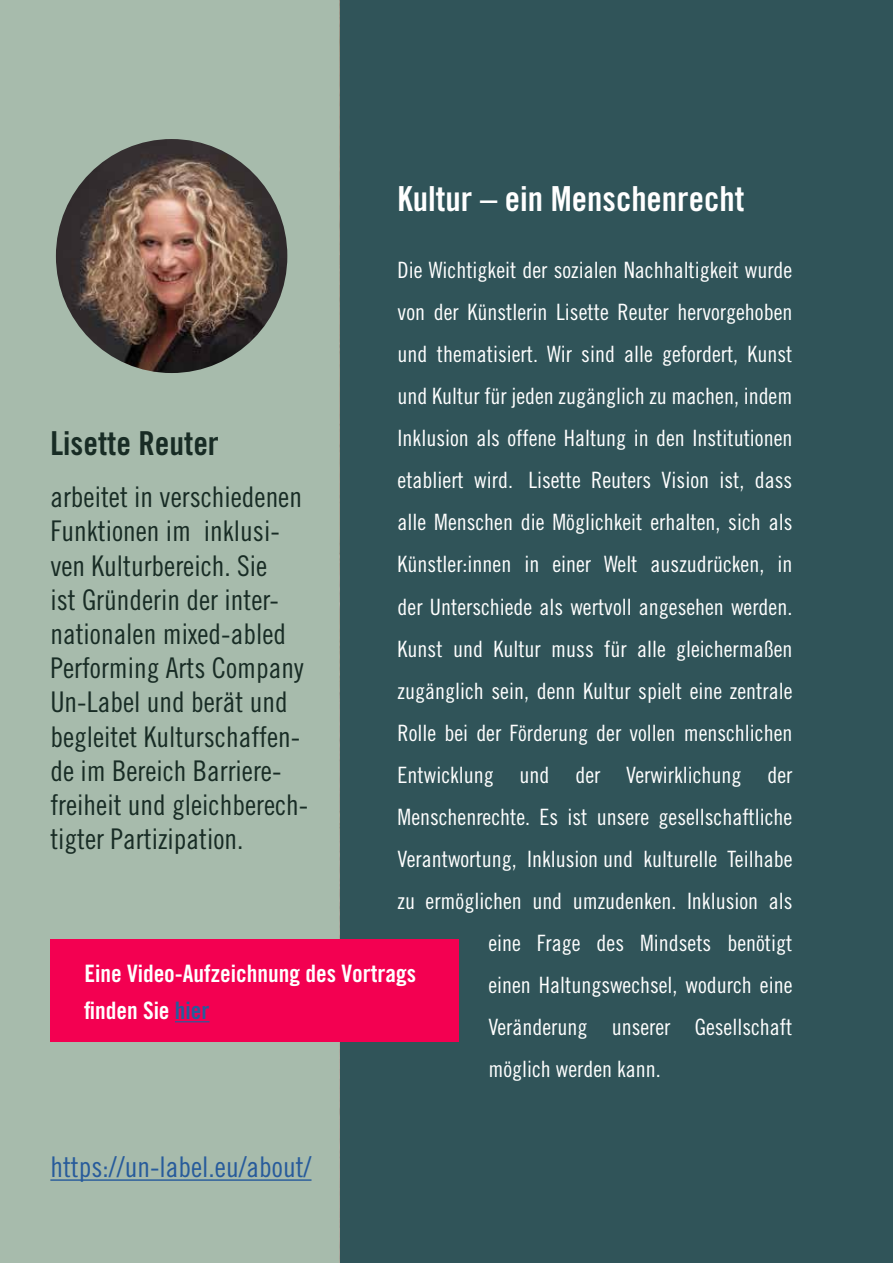
<style>
.page{position:relative;width:893px;height:1263px;background:#fff}
.page>*{position:absolute;margin:0;border:0;box-sizing:border-box;transform-origin:0 0}
.t1{font:34.5px "Trade Gothic LT Std Bd Cn 20";color:#fff}
.t2{font:33px "Trade Gothic LT Std Bd Cn 20";color:#182c25}
.t3{font:28.5px/34.2px "Trade Gothic LT Std Cn 18";color:#182c25}
.t4{font:28.5px "Trade Gothic LT Std Cn 18";color:#275b9b}
.t5{font:24px/37.5px "Trade Gothic LT Std Bd Cn 20";color:#fff}
.t6{font:22.5px "Trade Gothic LT Std Cn 18";color:#fff}
.s1{color:#275b9b}
</style>
<div class="page">
<div style="left:341px;top:0;width:552px;height:1263px;background:#305459"></div>
<div style="left:0;top:0;width:340px;height:1263px;background:#a7bbac"></div>
<img style="left:56px;top:139px;width:231px;height:234px">
<div style="left:50px;top:939px;width:409px;height:102px;background:#f30051"></div>
<hr style="left:175px;top:1021px;width:35px;height:1px;background:#275b9b">
<hr style="left:50px;top:1179px;width:262px;height:2px;background:#275b9b">
<h1 class="t1" style="left:398px;top:177px;width:348px">Kultur – ein Menschenrecht</h1>
<p class="t6" style="left:398px;top:257px;width:396px">Die Wichtigkeit der sozialen Nachhaltigkeit wurde</p>
<p class="t6" style="left:398px;top:299px;width:396px">von der Künstlerin Lisette Reuter hervorgehoben</p>
<p class="t6" style="left:398px;top:341px;width:396px">und thematisiert. Wir sind alle gefordert, Kunst</p>
<p class="t6" style="left:398px;top:383px;width:396px">und Kultur für jeden zugänglich zu machen, indem</p>
<p class="t6" style="left:398px;top:425px;width:396px">Inklusion als offene Haltung in den Institutionen</p>
<p class="t6" style="left:398px;top:467px;width:396px">etabliert wird. Lisette Reuters Vision ist, dass</p>
<p class="t6" style="left:398px;top:509px;width:396px">alle Menschen die Möglichkeit erhalten, sich als</p>
<p class="t6" style="left:398px;top:551px;width:396px">Künstler:innen in einer Welt auszudrücken, in</p>
<p class="t6" style="left:398px;top:593px;width:396px">der Unterschiede als wertvoll angesehen werden.</p>
<p class="t6" style="left:398px;top:635px;width:396px">Kunst und Kultur muss für alle gleichermaßen</p>
<p class="t6" style="left:398px;top:677px;width:396px">zugänglich sein, denn Kultur spielt eine zentrale</p>
<p class="t6" style="left:398px;top:719px;width:396px">Rolle bei der Förderung der vollen menschlichen</p>
<p class="t6" style="left:398px;top:761px;width:396px">Entwicklung und der Verwirklichung der</p>
<p class="t6" style="left:398px;top:803px;width:396px">Menschenrechte. Es ist unsere gesellschaftliche</p>
<p class="t6" style="left:398px;top:845px;width:396px">Verantwortung, Inklusion und kulturelle Teilhabe</p>
<p class="t6" style="left:398px;top:887px;width:396px">zu ermöglichen und umzudenken. Inklusion als</p>
<p class="t6" style="left:488px;top:929px;width:306px">eine Frage des Mindsets benötigt</p>
<p class="t6" style="left:488px;top:971px;width:306px">einen Haltungswechsel, wodurch eine</p>
<p class="t6" style="left:488px;top:1013px;width:305px">Veränderung unserer Gesellschaft</p>
<p class="t6" style="left:488px;top:1055px;width:174px">möglich werden kann.</p>
<h2 class="t2" style="left:50px;top:423px;width:170px">Lisette Reuter</h2>
<p class="t3" style="left:50px;top:480px;width:259px">arbeitet in verschiedenen<br>Funktionen im inklusi&shy;ven Kulturbereich. Sie<br>ist Gründerin der inter&shy;nationalen mixed-abled<br>Performing Arts Company<br>Un-Label und berät und begleitet Kulturschaffen&shy;de im Bereich Barriere&shy;freiheit und gleichberech&shy;tigter Partizipation.</p>
<p class="t5" style="left:84px;top:954px;width:333px">Eine Video-Aufzeichnung des Vortrags finden Sie <span class="s1">hier</span></p>
<p class="t4" style="left:50px;top:1150px;width:263px">https://un-label.eu/about/</p>
</div>
